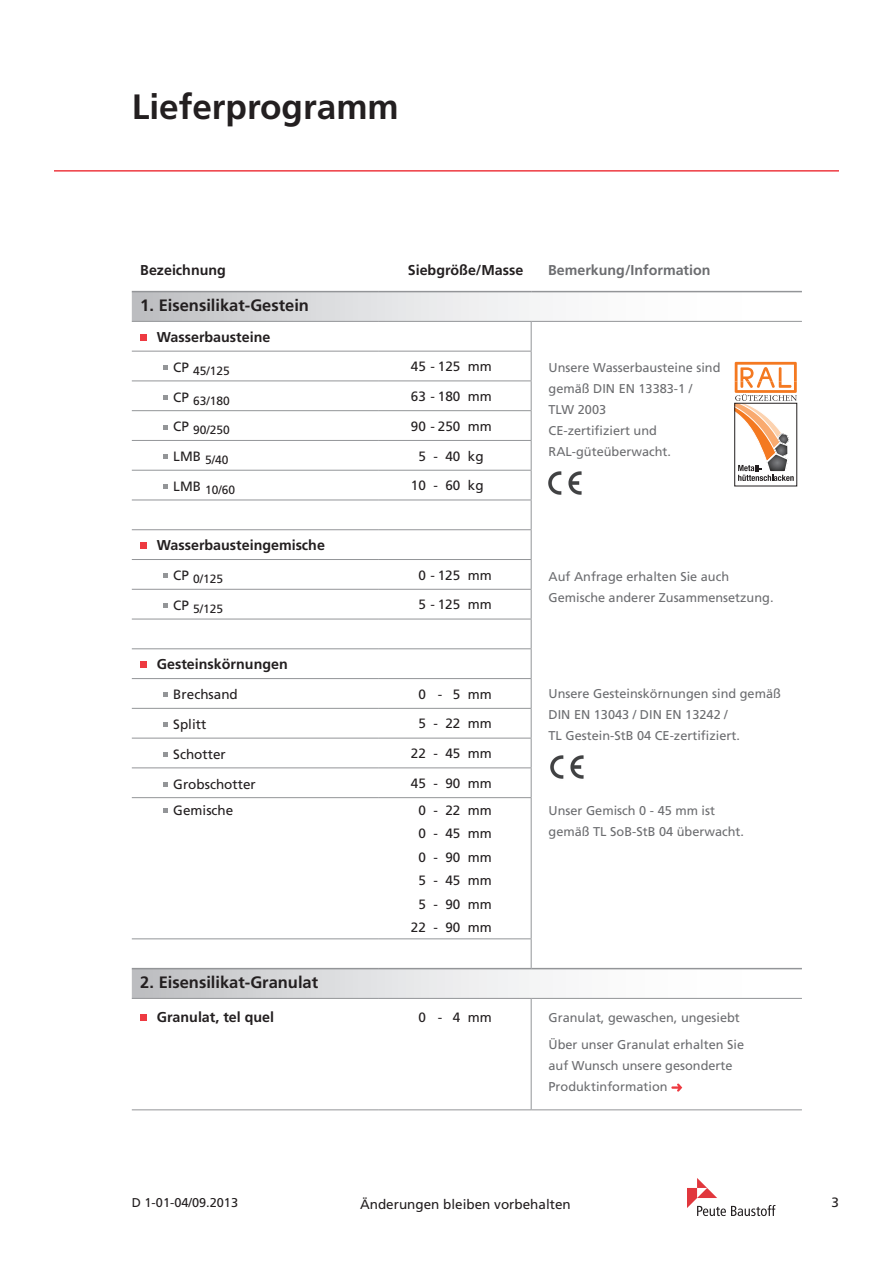
<style>
.page{position:relative;width:893px;height:1263px;background:#fff}
.page>*{position:absolute;margin:0;border:0;box-sizing:border-box;transform-origin:0 0}
.t1{font:700 35.1px "Frutiger";color:#231f20}
.t2{font:700 16.5px "Frutiger";color:#231f20}
.t3{font:700 14.25px "Frutiger";color:#231f20}
.t4{font:700 14.25px "Frutiger";color:#6c6d70}
.t5{font:13.5px/23.5px "Frutiger";color:#231f20;text-align:center}
.t6{font:12.75px/21px "Frutiger";color:#6c6d70}
.t7{font:12.75px "Frutiger";color:#231f20}
.t8{font:12px "Frutiger";color:#231f20}
</style>
<div class="page">
<hr style="left:54px;top:170px;width:785px;height:2px;background:#ee3a41">
<svg style="left:687px;top:1178px;width:88px;height:38px"></svg>
<svg style="left:132px;top:292px;width:670px;height:706px"></svg>
<hr style="left:132px;top:351px;width:246px;height:1px;background:#939598">
<hr style="left:378px;top:351px;width:154px;height:1px;background:#939598">
<hr style="left:132px;top:380px;width:246px;height:1px;background:#939598">
<hr style="left:378px;top:380px;width:154px;height:1px;background:#939598">
<hr style="left:132px;top:410px;width:246px;height:1px;background:#939598">
<hr style="left:378px;top:410px;width:154px;height:1px;background:#939598">
<hr style="left:132px;top:440px;width:246px;height:1px;background:#939598">
<hr style="left:378px;top:440px;width:154px;height:1px;background:#939598">
<hr style="left:132px;top:470px;width:246px;height:1px;background:#939598">
<hr style="left:378px;top:470px;width:154px;height:1px;background:#939598">
<hr style="left:132px;top:500px;width:246px;height:1px;background:#939598">
<hr style="left:378px;top:500px;width:154px;height:1px;background:#939598">
<hr style="left:132px;top:529px;width:246px;height:1px;background:#939598">
<hr style="left:378px;top:529px;width:154px;height:1px;background:#939598">
<hr style="left:132px;top:559px;width:246px;height:1px;background:#939598">
<hr style="left:378px;top:559px;width:154px;height:1px;background:#939598">
<hr style="left:132px;top:589px;width:246px;height:1px;background:#939598">
<hr style="left:378px;top:589px;width:154px;height:1px;background:#939598">
<hr style="left:132px;top:619px;width:246px;height:1px;background:#939598">
<hr style="left:378px;top:619px;width:154px;height:1px;background:#939598">
<hr style="left:132px;top:648px;width:246px;height:1px;background:#939598">
<hr style="left:378px;top:648px;width:154px;height:1px;background:#939598">
<hr style="left:132px;top:678px;width:246px;height:1px;background:#939598">
<hr style="left:378px;top:678px;width:154px;height:1px;background:#939598">
<hr style="left:132px;top:708px;width:246px;height:1px;background:#939598">
<hr style="left:378px;top:708px;width:154px;height:1px;background:#939598">
<hr style="left:132px;top:738px;width:246px;height:1px;background:#939598">
<hr style="left:378px;top:738px;width:154px;height:1px;background:#939598">
<hr style="left:132px;top:767px;width:246px;height:1px;background:#939598">
<hr style="left:378px;top:767px;width:154px;height:1px;background:#939598">
<svg style="left:531px;top:322px;width:1px;height:475px"></svg>
<hr style="left:132px;top:797px;width:246px;height:1px;background:#939598">
<hr style="left:378px;top:797px;width:154px;height:1px;background:#939598">
<hr style="left:531px;top:798px;width:1px;height:140px;background:#939598">
<hr style="left:132px;top:938px;width:246px;height:1px;background:#939598">
<hr style="left:378px;top:938px;width:154px;height:1px;background:#939598">
<svg style="left:531px;top:939px;width:1px;height:29px"></svg>
<hr style="left:132px;top:998px;width:246px;height:1px;background:#939598">
<hr style="left:378px;top:998px;width:153px;height:1px;background:#939598">
<hr style="left:531px;top:998px;width:271px;height:1px;background:#939598">
<hr style="left:531px;top:999px;width:1px;height:110px;background:#939598">
<hr style="left:132px;top:968px;width:246px;height:1px;background:#939598">
<hr style="left:378px;top:968px;width:153px;height:1px;background:#939598">
<hr style="left:531px;top:968px;width:271px;height:1px;background:#939598">
<hr style="left:132px;top:291px;width:246px;height:1px;background:#939598">
<hr style="left:378px;top:291px;width:153px;height:1px;background:#939598">
<hr style="left:531px;top:291px;width:271px;height:1px;background:#939598">
<hr style="left:132px;top:321px;width:246px;height:1px;background:#939598">
<hr style="left:378px;top:321px;width:153px;height:1px;background:#939598">
<hr style="left:531px;top:321px;width:271px;height:1px;background:#939598">
<hr style="left:132px;top:1109px;width:246px;height:1px;background:#939598">
<hr style="left:378px;top:1109px;width:153px;height:1px;background:#939598">
<hr style="left:531px;top:1109px;width:271px;height:1px;background:#939598">
<div style="left:140px;top:334px;width:7px;height:6px;background:#ee3a41"></div>
<svg style="left:163px;top:365px;width:4px;height:5px"></svg>
<svg style="left:163px;top:395px;width:4px;height:4px"></svg>
<svg style="left:163px;top:425px;width:4px;height:4px"></svg>
<svg style="left:163px;top:454px;width:4px;height:5px"></svg>
<svg style="left:163px;top:484px;width:4px;height:5px"></svg>
<div style="left:140px;top:542px;width:7px;height:7px;background:#ee3a41"></div>
<svg style="left:163px;top:574px;width:4px;height:4px"></svg>
<svg style="left:163px;top:603px;width:4px;height:5px"></svg>
<div style="left:140px;top:661px;width:7px;height:7px;background:#ee3a41"></div>
<svg style="left:163px;top:693px;width:4px;height:4px"></svg>
<svg style="left:163px;top:722px;width:4px;height:5px"></svg>
<svg style="left:163px;top:752px;width:4px;height:5px"></svg>
<svg style="left:163px;top:782px;width:4px;height:4px"></svg>
<svg style="left:163px;top:809px;width:4px;height:4px"></svg>
<div style="left:140px;top:1014px;width:7px;height:7px;background:#ee3a41"></div>
<svg style="left:671px;top:1083px;width:11px;height:8px"></svg>
<img style="left:546px;top:469px;width:37px;height:28px">
<div style="left:735px;top:403px;width:62px;height:83px;background:#fff"></div>
<div style="left:734px;top:403px;width:63px;height:83px;border:1px solid #231f20"></div>
<svg style="left:735px;top:362px;width:62px;height:119px"></svg>
<img style="left:549px;top:753px;width:36px;height:28px">
<h1 class="t1" style="left:132px;top:86px;width:269px">Lieferprogramm</h1>
<p class="t3" style="left:140px;top:261px;width:87px">Bezeichnung</p>
<p class="t3" style="left:408px;top:261px;width:117px">Siebgröße/Masse</p>
<p class="t4" style="left:548px;top:261px;width:164px">Bemerkung/Information</p>
<p class="t2" style="left:140px;top:296px;width:170px">1. Eisensilikat-Gestein</p>
<p class="t3" style="left:157px;top:328px;width:115px">Wasserbausteine</p>
<p class="t8" style="left:173px;top:364px;width:58px"><sup>CP</sup> 45/125</p>
<p class="t5" style="left:411px;top:355px;width:83px">45 - 125 mm</p>
<p class="t8" style="left:173px;top:393px;width:58px"><sup>CP</sup> 63/180</p>
<p class="t5" style="left:411px;top:384px;width:83px">63 - 180 mm</p>
<p class="t8" style="left:173px;top:423px;width:58px"><sup>CP</sup> 90/250</p>
<p class="t5" style="left:411px;top:414px;width:83px">90 - 250 mm</p>
<p class="t8" style="left:173px;top:453px;width:57px"><sup>LMB</sup> 5/40</p>
<p class="t5" style="left:418px;top:444px;width:67px">5 - 40 kg</p>
<p class="t8" style="left:173px;top:483px;width:63px"><sup>LMB</sup> 10/60</p>
<p class="t5" style="left:411px;top:474px;width:74px">10 - 60 kg</p>
<p class="t6" style="left:549px;top:357px;width:173px">Unsere Wasserbausteine sind gemäß DIN EN 13383-1 /<br>TLW 2003<br>CE-zertifiziert und<br>RAL-güteüberwacht.</p>
<p class="t3" style="left:157px;top:537px;width:170px">Wasserbausteingemische</p>
<p class="t8" style="left:173px;top:572px;width:51px"><sup>CP</sup> 0/125</p>
<p class="t5" style="left:418px;top:563px;width:75px">0 - 125 mm</p>
<p class="t8" style="left:173px;top:602px;width:51px"><sup>CP</sup> 5/125</p>
<p class="t5" style="left:418px;top:593px;width:75px">5 - 125 mm</p>
<p class="t3" style="left:157px;top:656px;width:132px">Gesteinskörnungen</p>
<p class="t5" style="left:173px;top:683px;width:66px">Brechsand</p>
<p class="t5" style="left:418px;top:682px;width:75px">0 -5 mm</p>
<p class="t5" style="left:173px;top:712px;width:35px">Splitt</p>
<p class="t5" style="left:418px;top:712px;width:75px">5 - 22 mm</p>
<p class="t5" style="left:173px;top:742px;width:54px">Schotter</p>
<p class="t5" style="left:411px;top:742px;width:83px">22 - 45 mm</p>
<p class="t5" style="left:173px;top:772px;width:84px">Grobschotter</p>
<p class="t5" style="left:411px;top:771px;width:83px">45 - 90 mm</p>
<p class="t5" style="left:173px;top:799px;width:62px">Gemische</p>
<p class="t5" style="left:411px;top:798px;width:83px">0 - 22 mm<br>0 - 45 mm<br>0 - 90 mm<br>5 - 45 mm<br>5 - 90 mm<br>22 - 90 mm</p>
<p class="t2" style="left:140px;top:973px;width:179px">2. Eisensilikat-Granulat</p>
<p class="t3" style="left:157px;top:1009px;width:119px">Granulat, tel quel</p>
<p class="t5" style="left:418px;top:1005px;width:75px">0 -4 mm</p>
<p class="t6" style="left:549px;top:566px;width:226px">Auf Anfrage erhalten Sie auch<br>Gemische anderer Zusammensetzung.</p>
<p class="t6" style="left:549px;top:683px;width:234px">Unsere Gesteinskörnungen sind gemäß<br>DIN EN 13043 / DIN EN 13242 /<br>TL Gestein-StB 04 CE-zertifiziert.</p>
<p class="t6" style="left:549px;top:800px;width:197px">Unser Gemisch 0 - 45 mm ist gemäß TL SoB-StB 04 überwacht.</p>
<p class="t6" style="left:549px;top:1004px;width:197px;line-height:27.3px">Granulat, gewaschen, ungesiebt<br>Über unser Granulat erhalten Sie</p>
<p class="t6" style="left:549px;top:1055px;width:186px">auf Wunsch unsere gesonderte<br>Produktinformation</p>
<p class="t5" style="left:360px;top:1192px;width:212px">Änderungen bleiben vorbehalten</p>
<p class="t7" style="left:132px;top:1195px;width:108px">D 1-01-04/09.2013</p>
<p class="t5" style="left:831px;top:1191px;width:9px">3</p>
</div>
